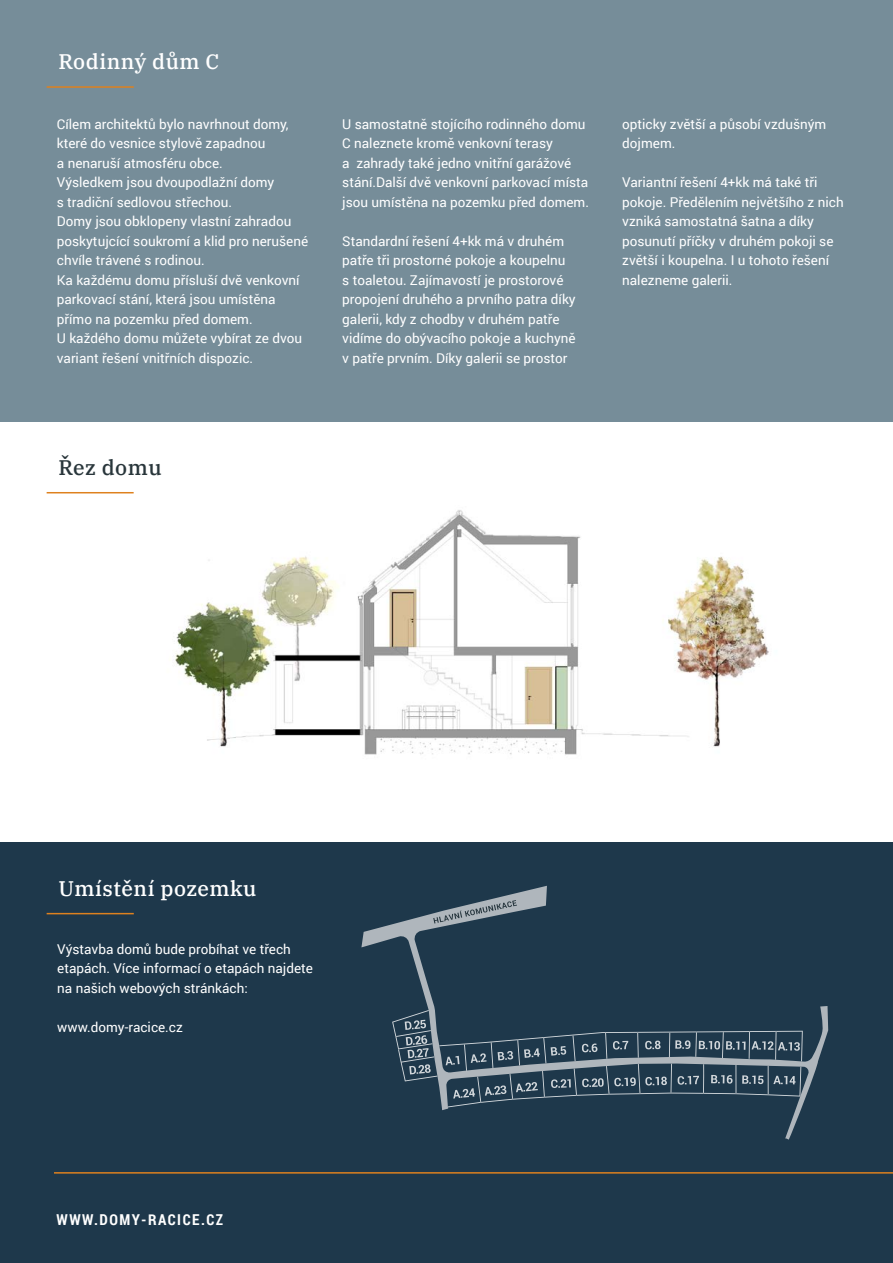
<style>
.page{position:relative;width:893px;height:1263px;background:#fff}
.page>*{position:absolute;margin:0;border:0;box-sizing:border-box;transform-origin:0 0}
.t1{font:500 21px "IBM Plex Serif";letter-spacing:.025em;color:#fff}
.t2{font:500 21px "IBM Plex Serif";letter-spacing:.025em;color:#29363b}
.t3{font:700 15px "Roboto Condensed";letter-spacing:.1em;color:#fff}
.t4{font:13.5px/19.5px "Roboto";color:#fff}
</style>
<div class="page">
<div style="left:0;top:842px;width:893px;height:421px;background:#1e384b"></div>
<hr style="left:54px;top:1172px;width:839px;height:1px;background:#de811e">
<div style="left:0;top:0;width:893px;height:421px;background:#768d99"></div>
<hr style="left:47px;top:913px;width:87px;height:1px;background:#de811e">
<hr style="left:47px;top:492px;width:87px;height:1px;background:#de811e">
<svg style="left:361px;top:886px;width:467px;height:254px"></svg>
<svg style="left:433px;top:900px;width:84px;height:23px"></svg>
<svg style="left:392px;top:1010px;width:411px;height:97px"></svg>
<hr style="left:47px;top:86px;width:87px;height:2px;background:#de811e">
<img style="left:175px;top:510px;width:594px;height:245px">
<h1 class="t1" style="left:58px;top:45px;width:162px">Rodinný dům C</h1>
<p class="t4" style="left:57px;top:114px;width:253px">Cílem architektů bylo navrhnout domy, které do vesnice stylově zapadnou<br>a nenaruší atmosféru obce.<br>Výsledkem jsou dvoupodlažní domy<br>s tradiční sedlovou střechou.<br>Domy jsou obklopeny vlastní zahradou poskytujcící soukromí a klid pro nerušené chvíle trávené s rodinou.<br>Ka každému domu přísluší dvě venkovní parkovací stání, která jsou umístěna přímo na pozemku před domem.<br>U každého domu můžete vybírat ze dvou variant řešení vnitřních dispozic.</p>
<p class="t4" style="left:342px;top:113px;width:248px">U samostatně stojícího rodinného domu C naleznete kromě venkovní terasy<br>a zahrady také jedno vnitřní garážové stání.Další dvě venkovní parkovací místa jsou umístěna na pozemku před domem.</p>
<p class="t4" style="left:342px;top:230px;width:235px">Standardní řešení 4+kk má v druhém patře tři prostorné pokoje a koupelnu s toaletou. Zajímavostí je prostorové propojení druhého a prvního patra díky galerii, kdy z chodby v druhém patře vidíme do obývacího pokoje a kuchyně v patře prvním. Díky galerii se prostor</p>
<p class="t4" style="left:622px;top:113px;width:206px">opticky zvětší a působí vzdušným dojmem.</p>
<p class="t4" style="left:622px;top:172px;width:223px">Variantní řešení 4+kk má také tři pokoje. Předělením největšího z nich vzniká samostatná šatna a díky posunutí příčky v druhém pokoji se zvětší i koupelna. I u tohoto řešení nalezneme galerii.</p>
<h1 class="t2" style="left:58px;top:451px;width:105px">Řez domu</h1>
<h1 class="t1" style="left:58px;top:872px;width:199px">Umístění pozemku</h1>
<p class="t4" style="left:57px;top:939px;width:257px">Výstavba domů bude probíhat ve třech etapách. Více informací o etapách najdete na našich webových stránkách:</p>
<p class="t4" style="left:57px;top:1017px;width:127px">www.domy-racice.cz</p>
<p class="t3" style="left:57px;top:1208px;width:168px">WWW.DOMY-RACICE.CZ</p>
</div>
